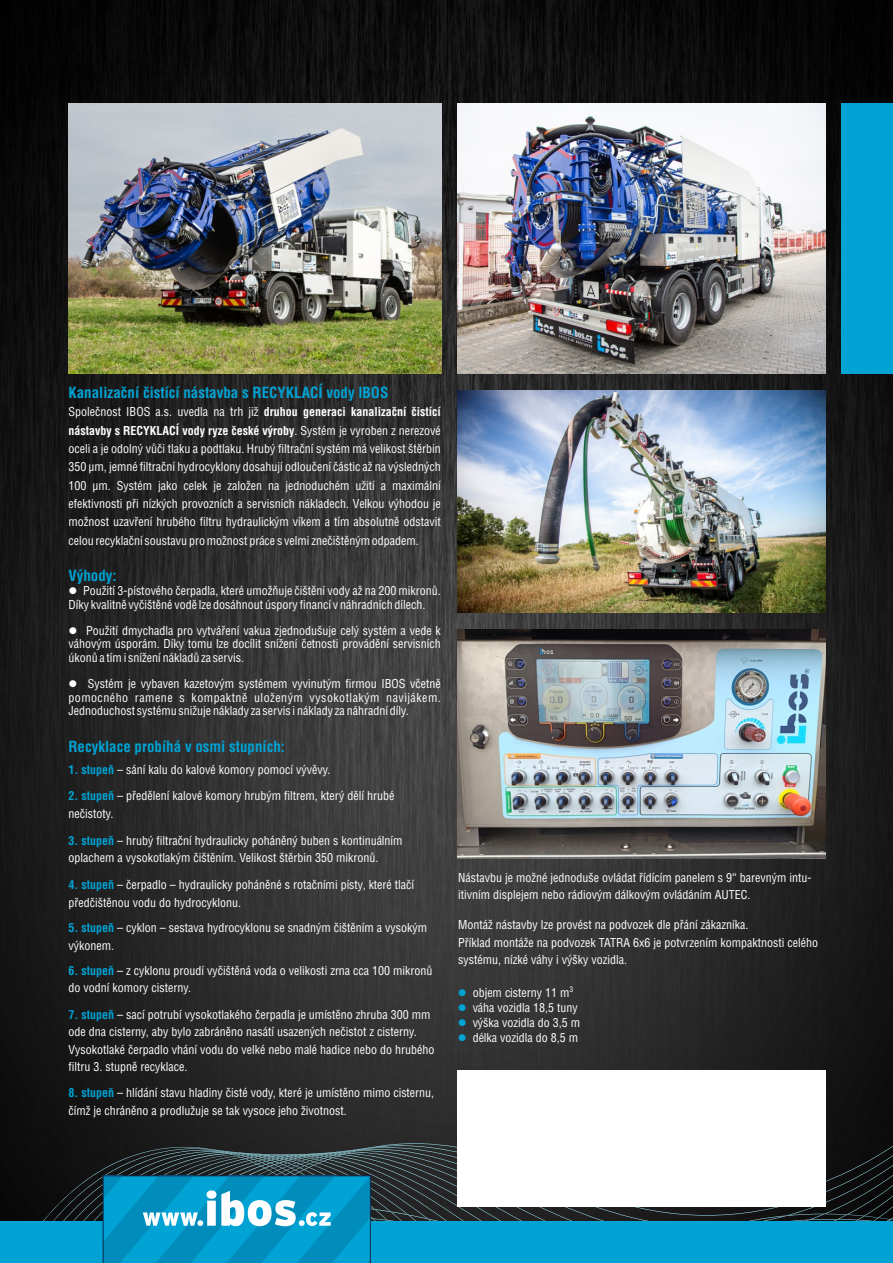
<style>
.page{position:relative;width:893px;height:1263px;background:#fff}
.page>*{position:absolute;margin:0;border:0;box-sizing:border-box;transform-origin:0 0}
.t1{font:700 condensed 15px "Helvetica CE";color:#00a3d4}
.t2{font:condensed 12px/17.5px "Helvetica CE";color:#fff}
.t3{font:12px "Wingdings";color:#00a3d4}
.t4{font:condensed 7.5px "Helvetica CE";color:#fff}
.s1{font-weight:700}
.s2{font-weight:700;color:#00a3d4}
.s3{color:#00a3d4}
</style>
<div class="page">
<img style="left:0;top:0;width:893px;height:1147px">
<svg style="left:123px;top:1136px;width:770px;height:9px;background:#212121"></svg>
<img style="left:458px;top:390px;width:367px;height:223px">
<svg style="left:0;top:1147px;width:893px;height:116px;background:#14728e"></svg>
<div style="left:841px;top:104px;width:52px;height:270px;background:#00a3d4"></div>
<div style="left:458px;top:1071px;width:368px;height:136px;background:#fff"></div>
<img style="left:458px;top:629px;width:367px;height:229px">
<img style="left:458px;top:104px;width:367px;height:270px">
<img style="left:68px;top:104px;width:373px;height:270px">
<p class="t1" style="left:68px;top:387px;width:322px">Kanalizační čistící nástavba s RECYKLACÍ vody IBOS</p>
<p class="t2" style="left:68px;top:404px;width:374px;line-height:18.3px;text-align:justify">Společnost IBOS a.s. uvedla na trh již <span class="s1">druhou generaci kanalizační čistící nástavby s RECYKLACÍ vody ryze české výroby</span>. Systém je vyroben z nerezové oceli a je odolný vůči tlaku a podtlaku. Hrubý filtrační systém má velikost štěrbin 350 µm, jemné filtrační hydrocyklony dosahují odloučení částic až na výsledných 100 µm. Systém jako celek je založen na jednoduchém užití a maximální efektivnosti při nízkých provozních a servisních nákladech. Velkou výhodou je možnost uzavření hrubého filtru hydraulickým víkem a tím absolutně odstavit celou recyklační soustavu pro možnost práce s velmi znečištěným odpadem.</p>
<p class="t1" style="left:68px;top:570px;width:50px">Výhody:</p>
<p class="t2" style="left:68px;top:585px;width:374px;line-height:13.4px">● Použití 3-pístového čerpadla, které umožňuje čištění vody až na 200 mikronů.<br>Díky kvalitně vyčištěné vodě lze dosáhnout úspory financí v náhradních dílech.</p>
<p class="t2" style="left:68px;top:625px;width:374px;line-height:13.4px;text-align:justify">● Použití dmychadla pro vytváření vakua zjednodušuje celý systém a vede k váhovým úsporám. Díky tomu lze docílit snížení četnosti provádění servisních úkonů a tím i snížení nákladů za servis.</p>
<p class="t2" style="left:68px;top:679px;width:374px;line-height:13.4px;text-align:justify">● Systém je vybaven kazetovým systémem vyvinutým firmou IBOS včetně pomocného ramene s kompaktně uloženým vysokotlakým navijákem.<br>Jednoduchost systému snižuje náklady za servis i náklady za náhradní díly.</p>
<p class="t1" style="left:68px;top:740px;width:218px">Recyklace probíhá v osmi stupních:</p>
<p class="t2" style="left:68px;top:762px;width:264px"><span class="s2">1. stupeň</span> – sání kalu do kalové komory pomocí vývěvy.</p>
<p class="t2" style="left:68px;top:788px;width:327px"><span class="s2">2. stupeň</span> – předělení kalové komory hrubým filtrem, který dělí hrubé nečistoty.</p>
<p class="t2" style="left:68px;top:833px;width:336px"><span class="s2">3. stupeň</span> – hrubý filtrační hydraulicky poháněný buben s kontinuálním oplachem a vysokotlakým čištěním. Velikost štěrbin 350 mikronů.</p>
<p class="t2" style="left:68px;top:877px;width:347px"><span class="s2">4. stupeň</span> – čerpadlo – hydraulicky poháněné s rotačními písty, které tlačí předčištěnou vodu do hydrocyklonu.</p>
<p class="t2" style="left:68px;top:921px;width:360px"><span class="s2">5. stupeň</span> – cyklon – sestava hydrocyklonu se snadným čištěním a vysokým výkonem.</p>
<p class="t2" style="left:68px;top:963px;width:366px"><span class="s2">6. stupeň</span> – z cyklonu proudí vyčištěná voda o velikosti zrna cca 100 mikronů do vodní komory cisterny.</p>
<p class="t2" style="left:68px;top:1007px;width:368px"><span class="s2">7. stupeň</span> – sací potrubí vysokotlakého čerpadla je umístěno zhruba 300 mm ode dna cisterny, aby bylo zabráněno nasátí usazených nečistot z cisterny.<br>Vysokotlaké čerpadlo vhání vodu do velké nebo malé hadice nebo do hrubého filtru 3. stupně recyklace.</p>
<p class="t2" style="left:68px;top:1085px;width:367px"><span class="s2">8. stupeň</span> – hlídání stavu hladiny čisté vody, které je umístěno mimo cisternu, čímž je chráněno a prodlužuje se tak vysoce jeho životnost.</p>
<p class="t2" style="left:458px;top:870px;width:355px">Nástavbu je možné jednoduše ovládat řídícím panelem s 9“ barevným intu&shy;itivním displejem nebo rádiovým dálkovým ovládáním AUTEC.</p>
<p class="t2" style="left:458px;top:917px;width:361px">Montáž nástavby lze provést na podvozek dle přání zákazníka.<br>Příklad montáže na podvozek TATRA 6x6 je potvrzením kompaktnosti celého systému, nízké váhy i výšky vozidla.</p>
<p class="t4" style="left:570px;top:986px;width:5px">3</p>
<p class="t2" style="left:473px;top:985px;width:98px">objem cisterny 11 m</p>
<p class="t2" style="left:458px;top:1000px;width:122px"><span class="s3">●</span> váha vozidla 18,5 tuny</p>
<p class="t2" style="left:458px;top:1015px;width:124px"><span class="s3">●</span> výška vozidla do 3,5 m</p>
<p class="t2" style="left:458px;top:1030px;width:122px"><span class="s3">●</span> délka vozidla do 8,5 m</p>
<p class="t3" style="left:458px;top:987px;width:10px">●</p>
</div>
